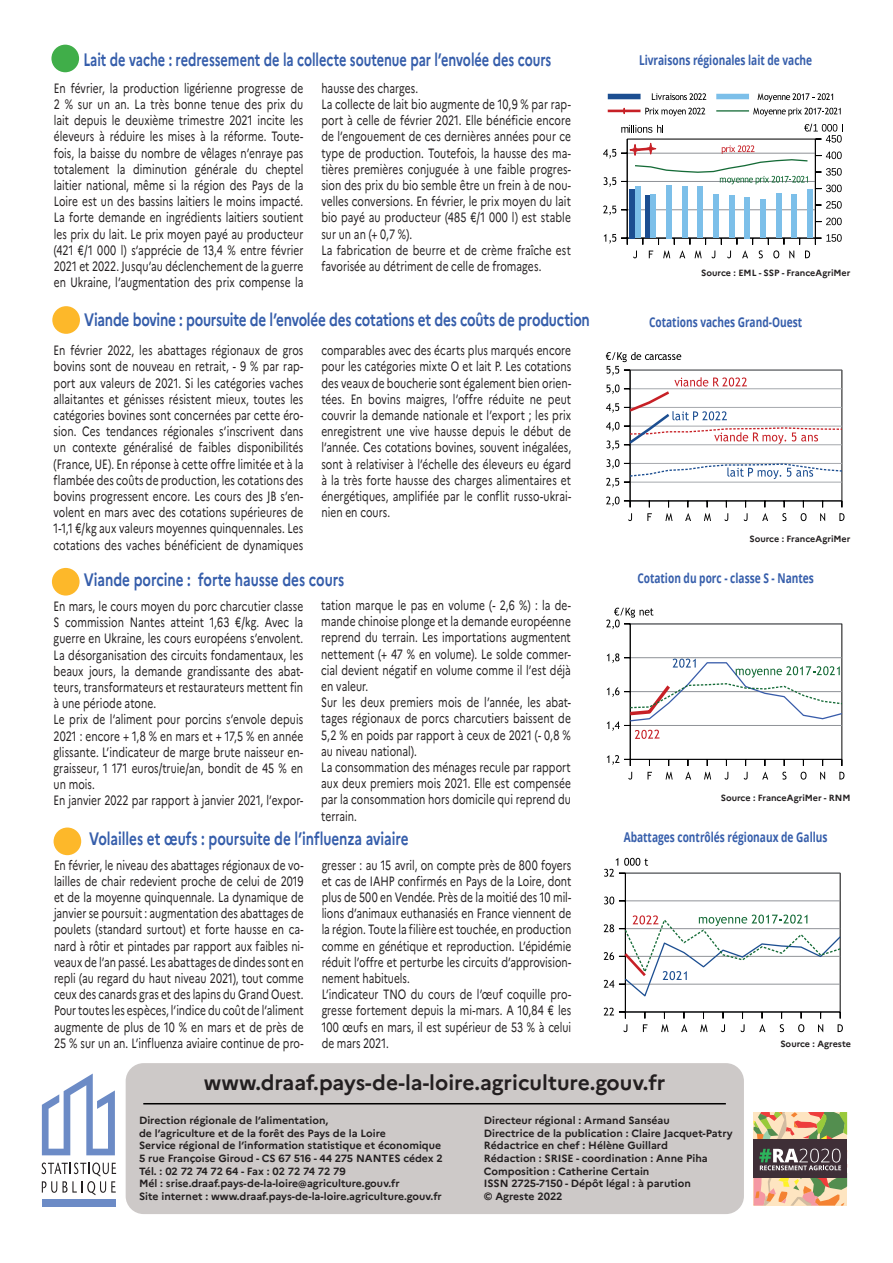
<style>
.page{position:relative;width:893px;height:1263px;background:#fff}
.page>*{position:absolute;margin:0;border:0;box-sizing:border-box;transform-origin:0 0}
.t1{font:700 21px "Marianne";color:#231f20}
.t2{font:700 18px "Marianne";letter-spacing:-.005em;color:#365eab;scale:.75 1}
.t3{font:700 18px "Marianne";letter-spacing:-.005em;color:#365eab;scale:.71 1}
.t4{font:13.5px/16.2px "Marianne";letter-spacing:.005em;color:#231f20;text-align:justify;scale:.75 1}
.t5{font:700 13.5px "Open Sans";color:#365eab;scale:.75 1}
.t6{font:700 10.5px/12.6px "Marianne";color:#231f20}
.t7{font:700 9px "Marianne";color:#231f20}
</style>
<div class="page">
<div style="left:126px;top:1063px;width:618px;height:151px;background:#cdc9c8;border-radius:18px"></div>
<hr style="left:143px;top:1103px;width:583px;height:1px;background:#000">
<svg style="left:754px;top:1112px;width:93px;height:93px;background:#9e8c72"></svg>
<div style="left:42px;top:1200px;width:73px;height:7px;background:#6c8bc6"></div>
<svg style="left:41px;top:1162px;width:75px;height:33px"></svg>
<svg style="left:42px;top:1073px;width:73px;height:82px"></svg>
<svg style="left:607px;top:93px;width:234px;height:166px"></svg>
<svg style="left:608px;top:94px;width:33px;height:5px"></svg>
<svg style="left:716px;top:94px;width:33px;height:5px"></svg>
<hr style="left:608px;top:110px;width:32px;height:2px;background:#c72026">
<svg style="left:621px;top:107px;width:6px;height:7px"></svg>
<hr style="left:716px;top:110px;width:33px;height:2px;background:#156b37">
<svg style="left:652px;top:93px;width:54px;height:7px"></svg>
<svg style="left:758px;top:93px;width:75px;height:9px"></svg>
<svg style="left:645px;top:108px;width:60px;height:8px"></svg>
<svg style="left:753px;top:108px;width:88px;height:8px"></svg>
<svg style="left:603px;top:124px;width:240px;height:134px"></svg>
<svg style="left:628px;top:513px;width:4px;height:8px"></svg>
<svg style="left:647px;top:513px;width:5px;height:8px"></svg>
<svg style="left:665px;top:513px;width:7px;height:8px"></svg>
<svg style="left:685px;top:513px;width:6px;height:8px"></svg>
<svg style="left:704px;top:513px;width:7px;height:8px"></svg>
<svg style="left:724px;top:513px;width:4px;height:8px"></svg>
<svg style="left:744px;top:513px;width:4px;height:8px"></svg>
<svg style="left:762px;top:513px;width:6px;height:8px"></svg>
<svg style="left:782px;top:513px;width:4px;height:8px"></svg>
<svg style="left:801px;top:513px;width:5px;height:8px"></svg>
<svg style="left:820px;top:513px;width:5px;height:8px"></svg>
<svg style="left:839px;top:513px;width:5px;height:8px"></svg>
<svg style="left:606px;top:352px;width:237px;height:155px"></svg>
<svg style="left:623px;top:1024px;width:4px;height:8px"></svg>
<svg style="left:643px;top:1024px;width:4px;height:8px"></svg>
<svg style="left:661px;top:1024px;width:7px;height:8px"></svg>
<svg style="left:681px;top:1024px;width:6px;height:8px"></svg>
<svg style="left:700px;top:1024px;width:8px;height:8px"></svg>
<svg style="left:721px;top:1024px;width:4px;height:8px"></svg>
<svg style="left:740px;top:1024px;width:5px;height:8px"></svg>
<svg style="left:759px;top:1024px;width:6px;height:8px"></svg>
<svg style="left:780px;top:1024px;width:4px;height:8px"></svg>
<svg style="left:798px;top:1024px;width:6px;height:8px"></svg>
<svg style="left:818px;top:1024px;width:5px;height:8px"></svg>
<svg style="left:838px;top:1024px;width:5px;height:8px"></svg>
<svg style="left:604px;top:858px;width:237px;height:160px"></svg>
<div style="left:52px;top:568px;width:28px;height:27px;background:#fdb82a;border-radius:50%"></div>
<svg style="left:647px;top:772px;width:5px;height:7px"></svg>
<svg style="left:666px;top:772px;width:7px;height:7px"></svg>
<svg style="left:685px;top:772px;width:6px;height:7px"></svg>
<svg style="left:704px;top:772px;width:7px;height:7px"></svg>
<svg style="left:744px;top:772px;width:4px;height:7px"></svg>
<svg style="left:762px;top:772px;width:6px;height:7px"></svg>
<svg style="left:782px;top:772px;width:4px;height:8px"></svg>
<svg style="left:800px;top:772px;width:6px;height:8px"></svg>
<svg style="left:820px;top:772px;width:5px;height:7px"></svg>
<svg style="left:839px;top:772px;width:5px;height:7px"></svg>
<svg style="left:606px;top:608px;width:237px;height:158px"></svg>
<div style="left:52px;top:306px;width:28px;height:28px;background:#fdb82a;border-radius:50%"></div>
<div style="left:51px;top:45px;width:28px;height:27px;background:#40ae49;border-radius:50%"></div>
<div style="left:54px;top:827px;width:27px;height:28px;background:#fdb82a;border-radius:50%"></div>
<h2 class="t3" style="left:83px;top:46px;width:661px">Lait de vache : redressement de la collecte soutenue par l’envolée des cours</h2>
<p class="t5" style="left:639px;top:51px;width:232px">Livraisons régionales lait de vache</p>
<p class="t4" style="left:54px;top:79px;width:334px">En février, la production ligérienne progresse de 2 % sur un an. La très bonne tenue des prix du lait depuis le deuxième trimestre 2021 incite les éleveurs à réduire les mises à la réforme. Toute&shy;fois, la baisse du nombre de vêlages n’enraye pas totalement la diminution générale du cheptel laitier national, même si la région des Pays de la Loire est un des bassins laitiers le moins impacté.<br>La forte demande en ingrédients laitiers soutient les prix du lait. Le prix moyen payé au producteur (421 €/1 000 l) s’apprécie de 13,4 % entre février 2021 et 2022. Jusqu’au déclenchement de la guerre en Ukraine, l’augmentation des prix compense la</p>
<p class="t4" style="left:321px;top:79px;width:334px;text-align:left">hausse des charges.<br>La collecte de lait bio augmente de 10,9 % par rap&shy;port à celle de février 2021. Elle bénéficie encore de l’engouement de ces dernières années pour ce type de production. Toutefois, la hausse des ma&shy;tières premières conjuguée à une faible progres&shy;sion des prix du bio semble être un frein à de nou&shy;velles conversions. En février, le prix moyen du lait bio payé au producteur (485 €/1 000 l) est stable sur un an (+ 0,7 %).<br>La fabrication de beurre et de crème fraîche est favorisée au détriment de celle de fromages.</p>
<p class="t7" style="left:701px;top:266px;width:151px">Source : EML - SSP - FranceAgriMer</p>
<h2 class="t2" style="left:84px;top:306px;width:676px">Viande bovine : poursuite de l’envolée des cotations et des coûts de production</h2>
<p class="t5" style="left:649px;top:313px;width:206px">Cotations vaches Grand-Ouest</p>
<p class="t4" style="left:54px;top:341px;width:335px">En février 2022, les abattages régionaux de gros bovins sont de nouveau en retrait, - 9 % par rap&shy;port aux valeurs de 2021. Si les catégories vaches allaitantes et génisses résistent mieux, toutes les catégories bovines sont concernées par cette éro&shy;sion. Ces tendances régionales s’inscrivent dans un contexte généralisé de faibles disponibilités (France, UE). En réponse à cette offre limitée et à la flambée des coûts de production, les cotations des bovins progressent encore. Les cours des JB s’en&shy;volent en mars avec des cotations supérieures de 1-1,1 €/kg aux valeurs moyennes quinquennales. Les cotations des vaches bénéficient de dynamiques</p>
<p class="t4" style="left:321px;top:341px;width:335px">comparables avec des écarts plus marqués encore pour les catégories mixte O et lait P. Les cotations des veaux de boucherie sont également bien orien&shy;tées. En bovins maigres, l’offre réduite ne peut couvrir la demande nationale et l’export ; les prix enregistrent une vive hausse depuis le début de l’année. Ces cotations bovines, souvent inégalées, sont à relativiser à l’échelle des éleveurs eu égard à la très forte hausse des charges alimentaires et énergétiques, amplifiée par le conflit russo-ukrai&shy;nien en cours.</p>
<p class="t7" style="left:749px;top:531px;width:103px">Source : FranceAgriMer</p>
<h2 class="t2" style="left:84px;top:565px;width:349px">Viande porcine : forte hausse des cours</h2>
<p class="t5" style="left:637px;top:568px;width:237px">Cotation du porc - classe S - Nantes</p>
<p class="t4" style="left:54px;top:597px;width:334px;text-align:left">En mars, le cours moyen du porc charcutier classe S commission Nantes atteint 1,63 €/kg. Avec la guerre en Ukraine, les cours européens s’envolent.<br>La désorganisation des circuits fondamentaux, les beaux jours, la demande grandissante des abat&shy;teurs, transformateurs et restaurateurs mettent fin à une période atone.<br>Le prix de l’aliment pour porcins s’envole depuis 2021 : encore + 1,8 % en mars et + 17,5 % en année glissante. L’indicateur de marge brute naisseur en&shy;graisseur, 1 171 euros/truie/an, bondit de 45 % en un mois.<br>En janvier 2022 par rapport à janvier 2021, l’expor-</p>
<p class="t4" style="left:321px;top:596px;width:334px;text-align:left">tation marque le pas en volume (- 2,6 %) : la de&shy;mande chinoise plonge et la demande européenne reprend du terrain. Les importations augmentent nettement (+ 47 % en volume). Le solde commer&shy;cial devient négatif en volume comme il l’est déjà en valeur.<br>Sur les deux premiers mois de l’année, les abat&shy;tages régionaux de porcs charcutiers baissent de 5,2 % en poids par rapport à ceux de 2021 (- 0,8 % au niveau national).<br>La consommation des ménages recule par rapport aux deux premiers mois 2021. Elle est compensée par la consommation hors domicile qui reprend du terrain.</p>
<p class="t7" style="left:721px;top:791px;width:131px">Source : FranceAgriMer - RNM</p>
<h2 class="t2" style="left:89px;top:825px;width:427px">Volailles et œufs : poursuite de l’influenza aviaire</h2>
<p class="t5" style="left:624px;top:828px;width:273px">Abattages contrôlés régionaux de Gallus</p>
<p class="t4" style="left:54px;top:855px;width:334px">En février, le niveau des abattages régionaux de vo&shy;lailles de chair redevient proche de celui de 2019 et de la moyenne quinquennale. La dynamique de janvier se poursuit : augmentation des abattages de poulets (standard surtout) et forte hausse en ca&shy;nard à rôtir et pintades par rapport aux faibles ni&shy;veaux de l’an passé. Les abattages de dindes sont en repli (au regard du haut niveau 2021), tout comme ceux des canards gras et des lapins du Grand Ouest.<br>Pour toutes les espèces, l’indice du coût de l’aliment augmente de plus de 10 % en mars et de près de 25 % sur un an. L’influenza aviaire continue de pro-</p>
<p class="t4" style="left:322px;top:855px;width:334px;text-align:left">gresser : au 15 avril, on compte près de 800 foyers et cas de IAHP confirmés en Pays de la Loire, dont plus de 500 en Vendée. Près de la moitié des 10 mil&shy;lions d’animaux euthanasiés en France viennent de la région. Toute la filière est touchée, en production comme en génétique et reproduction. L’épidémie réduit l’offre et perturbe les circuits d’approvision&shy;nement habituels.<br>L’indicateur TNO du cours de l’œuf coquille pro&shy;gresse fortement depuis la mi-mars. A 10,84 € les 100 œufs en mars, il est supérieur de 53 % à celui de mars 2021.</p>
<h1 class="t1" style="left:204px;top:1067px;width:463px">www.draaf.pays-de-la-loire.agriculture.gouv.fr</h1>
<p class="t6" style="left:139px;top:1113px;width:305px">Direction régionale de l’alimentation,<br>de l’agriculture et de la forêt des Pays de la Loire<br>Service régional de l’information statistique et économique 5 rue Françoise Giroud - CS 67 516 - 44 275 NANTES cédex 2<br>Tél. : 02 72 74 72 64 - Fax : 02 72 74 72 79<br>Mél : srise.draaf.pays-de-la-loire@agriculture.gouv.fr<br>Site internet : www.draaf.pays-de-la-loire.agriculture.gouv.fr</p>
<p class="t6" style="left:484px;top:1113px;width:250px">Directeur régional : Armand Sanséau<br>Directrice de la publication : Claire Jacquet-Patry Rédactrice en chef : Hélène Guillard<br>Rédaction : SRISE - coordination : Anne Piha Composition : Catherine Certain<br>ISSN 2725-7150 - Dépôt légal : à parution<br>© Agreste 2022</p>
<p class="t7" style="left:780px;top:1037px;width:72px">Source : Agreste</p>
</div>
